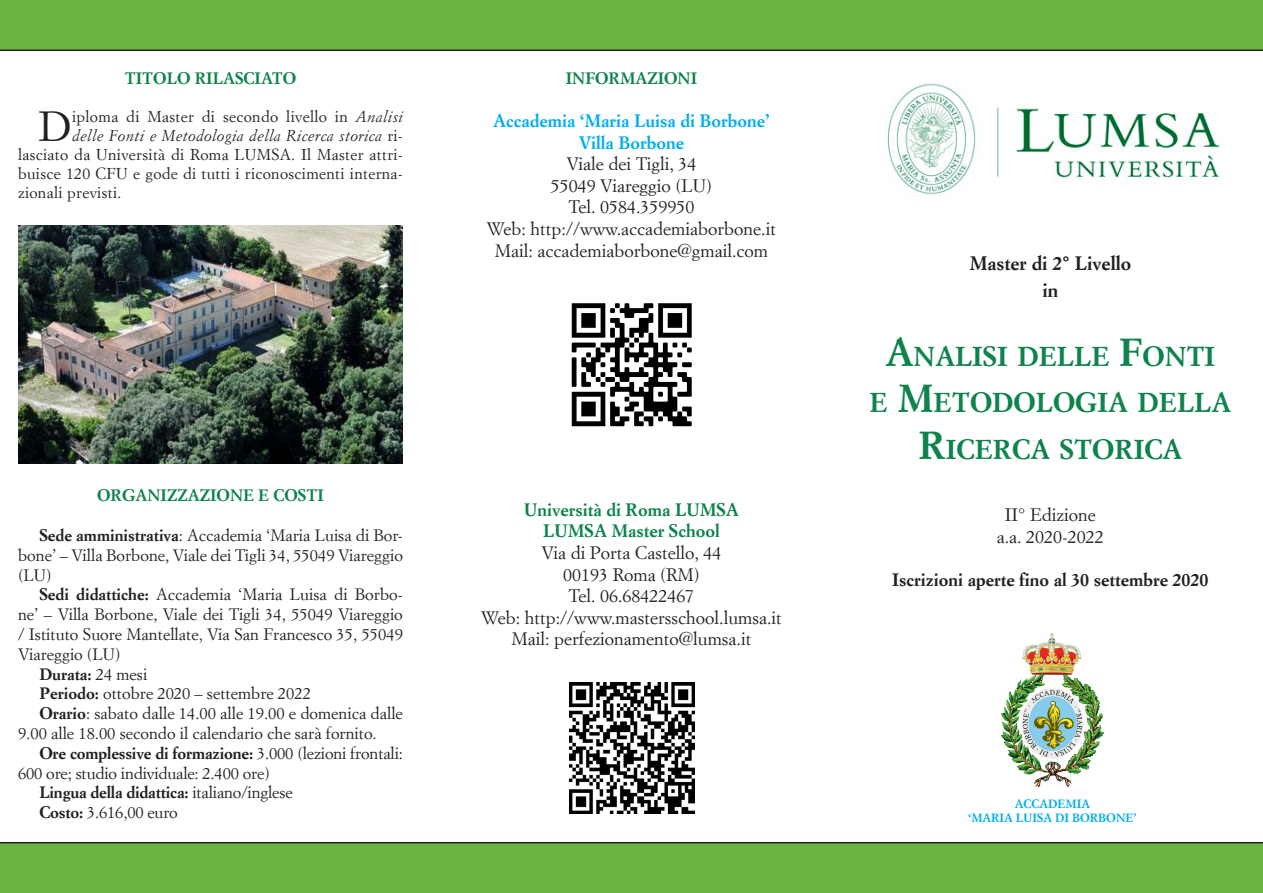
<style>
.page{position:relative;width:1263px;height:893px;background:#fff}
.page>*{position:absolute;margin:0;border:0;box-sizing:border-box;transform-origin:0 0}
.t1{font:42.15px "Simoncini Garamond";color:#231f20}
.t2{font:700 27.3px/46.8px "Simoncini Garamond";color:#0e834b;text-align:center}
.t3{font:700 19.5px "Simoncini Garamond";color:#231f20}
.t4{font:18px "Simoncini Garamond";color:#231f20}
.t5{font:700 18px "Simoncini Garamond";color:#00aeef}
.t6{font:700 18px "Simoncini Garamond";color:#0e834b}
.t7{font:700 18px "Simoncini Garamond";color:#231f20}
.t8{font:16.5px/19.8px "Simoncini Garamond";color:#231f20;text-align:justify}
.t9{font:700 16.5px "Simoncini Garamond";letter-spacing:-.01em;color:#231f20}
.t10{font:700 16.5px "Simoncini Garamond";color:#0e834b}
.t11{font:15.75px "Simoncini Garamond";letter-spacing:.02em;color:#231f20}
.t12{font:italic 15.75px "Simoncini Garamond";letter-spacing:.02em;color:#231f20}
.t13{font:700 12px/14.4px "Simoncini Garamond";color:#00aeef;text-align:center}
.s1{font-style:italic}
.s2{font-style:normal}
.s3{font-weight:700}
.s4{font-weight:400}
.s5{font-size:39px}
</style>
<div class="page">
<div style="left:0;top:0;width:1263px;height:51px;background:#6ab544"></div>
<div style="left:0;top:842px;width:1263px;height:51px;background:#6ab544"></div>
<img style="left:1002px;top:634px;width:101px;height:153px">
<img style="left:18px;top:225px;width:385px;height:238px">
<img style="left:569px;top:682px;width:126px;height:131px">
<img style="left:887px;top:83px;width:333px;height:112px">
<img style="left:571px;top:303px;width:121px;height:124px">
<p class="t10" style="left:125px;top:68px;width:173px">TITOLO RILASCIATO</p>
<p class="t1" style="left:38px;top:101px;width:34px">D</p>
<p class="t11" style="left:72px;top:107px;width:332px">iploma di Master di secondo livello in <span class="s1">Analisi</span></p>
<p class="t12" style="left:72px;top:126px;width:332px">delle Fonti e Metodologia della Ricerca storica <span class="s2">ri-</span></p>
<p class="t11" style="left:18px;top:145px;width:386px">lasciato da Università di Roma LUMSA. Il Master attri-</p>
<p class="t11" style="left:18px;top:164px;width:386px">buisce 120 CFU e gode di tutti i riconoscimenti interna-</p>
<p class="t11" style="left:18px;top:183px;width:105px">zionali previsti.</p>
<p class="t10" style="left:566px;top:68px;width:133px">INFORMAZIONI</p>
<p class="t5" style="left:493px;top:109px;width:278px">Accademia ‘Maria Luisa di Borbone’</p>
<p class="t5" style="left:579px;top:131px;width:107px">Villa Borbone</p>
<p class="t4" style="left:567px;top:153px;width:131px">Viale dei Tigli, 34</p>
<p class="t4" style="left:551px;top:174px;width:163px">55049 Viareggio (LU)</p>
<p class="t4" style="left:568px;top:196px;width:128px">Tel. 0584.359950</p>
<p class="t4" style="left:487px;top:218px;width:291px">Web: http://www.accademiaborbone.it</p>
<p class="t4" style="left:495px;top:239px;width:275px">Mail: accademiaborbone@gmail.com</p>
<p class="t10" style="left:97px;top:485px;width:228px">ORGANIZZAZIONE E COSTI</p>
<p class="t8" style="left:18px;top:525px;width:386px;text-indent:21px"><span class="s3">Sede amministrativa</span>: Accademia ‘Maria Luisa di Bor&shy;bone’ – Villa Borbone, Viale dei Tigli 34, 55049 Viareggio (LU)</p>
<p class="t8" style="left:18px;top:584px;width:386px;text-indent:21px"><span class="s3">Sedi didattiche:</span> Accademia ‘Maria Luisa di Borbo&shy;ne’ – Villa Borbone, Viale dei Tigli 34, 55049 Viareggio / Istituto Suore Mantellate, Via San Francesco 35, 55049<br>Viareggio (LU)</p>
<p class="t9" style="left:39px;top:663px;width:110px">Durata: <span class="s4">24 mesi</span></p>
<p class="t8" style="left:39px;top:683px;width:273px"><span class="s3">Periodo:</span> ottobre 2020 – settembre 2022</p>
<p class="t8" style="left:18px;top:703px;width:386px;text-indent:21px"><span class="s3">Orario</span>: sabato dalle 14.00 alle 19.00 e domenica dalle<br>9.00 alle 18.00 secondo il calendario che sarà fornito.</p>
<p class="t8" style="left:18px;top:743px;width:386px;text-indent:21px"><span class="s3">Ore complessive di formazione:</span> 3.000 (lezioni frontali:<br>600 ore; studio individuale: 2.400 ore)</p>
<p class="t9" style="left:39px;top:782px;width:255px">Lingua della didattica: <span class="s4">italiano/inglese</span></p>
<p class="t8" style="left:39px;top:802px;width:140px"><span class="s3">Costo:</span> 3.616,00 euro</p>
<p class="t6" style="left:524px;top:498px;width:216px">Università di Roma LUMSA</p>
<p class="t6" style="left:543px;top:520px;width:178px">LUMSA Master School</p>
<p class="t4" style="left:541px;top:542px;width:181px">Via di Porta Castello, 44</p>
<p class="t4" style="left:563px;top:563px;width:138px">00193 Roma (RM)</p>
<p class="t4" style="left:568px;top:585px;width:128px">Tel. 06.68422467</p>
<p class="t4" style="left:481px;top:606px;width:302px">Web: http://www.mastersschool.lumsa.it</p>
<p class="t4" style="left:511px;top:628px;width:241px">Mail: perfezionamento@lumsa.it</p>
<p class="t3" style="left:969px;top:251px;width:163px">Master di 2° Livello</p>
<p class="t3" style="left:1042px;top:278px;width:17px">in</p>
<p class="t2" style="left:885px;top:333px;width:331px"><span class="s5">A</span>NALISI DELLE <span class="s5">F</span>ONTI</p>
<p class="t2" style="left:869px;top:380px;width:362px">E <span class="s5">M</span>ETODOLOGIA DELLA<br><span class="s5">R</span>ICERCA STORICA</p>
<p class="t4" style="left:1005px;top:504px;width:92px">II° Edizione</p>
<p class="t4" style="left:997px;top:525px;width:109px">a.a. 2020-2022</p>
<p class="t7" style="left:892px;top:568px;width:318px">Iscrizioni aperte fino al 30 settembre 2020</p>
<p class="t13" style="left:968px;top:797px;width:170px">ACCADEMIA<br>‘MARIA LUISA DI BORBONE’</p>
</div>
